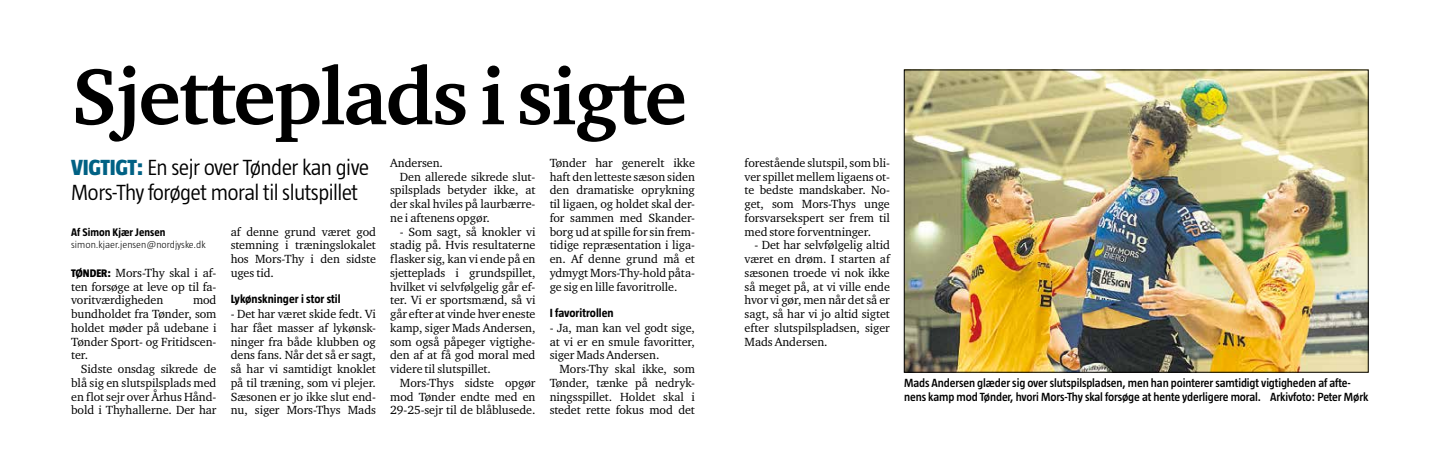
<style>
.page{position:relative;width:1439px;height:475px;background:#fff}
.page>*{position:absolute;margin:0;border:0;box-sizing:border-box;transform-origin:0 0}
.t1{font:700 81.12px "Charter ITC Std";letter-spacing:-.02em;color:#000}
.t2{font:300 22.5px/25px "Taz";letter-spacing:-.025em;color:#000}
.t3{font:12.12px/13.8px "Charter ITC Std";letter-spacing:-.005em;color:#000;text-align:justify}
.t4{font:600 12.12px/13.8px "Taz";letter-spacing:-.01em;color:#000}
.t5{font:700 12.12px "Taz";color:#000}
.t6{font:700 11.25px "Taz";color:#000}
.t7{font:300 10px "Taz";color:#000;scale:1.06 1}
.s1{font-weight:800;color:#006184}
.s2{font-family:"Taz";font-weight:800;font-size:11.25px}
</style>
<div class="page">
<img style="left:906px;top:72px;width:460px;height:298px">
<h1 class="t1" style="left:71px;top:46px;width:617px">Sjetteplads i sigte</h1>
<h2 class="t2" style="left:71px;top:154px;width:300px"><span class="s1">VIGTIGT:</span> En sejr over Tønder kan give<br>Mors-Thy forøget moral til slutspillet</h2>
<p class="t3" style="left:744px;top:156px;width:147px">forestående slutspil, som bli&shy;ver spillet mellem ligaens ot&shy;te bedste mandskaber. No&shy;get, som Mors-Thys unge forsvarsekspert ser frem til med store forventninger.</p>
<p class="t3" style="left:744px;top:238px;width:147px;text-indent:10px">- Det har selvfølgelig altid været en drøm. I starten af sæsonen troede vi nok ikke så meget på, at vi ville ende hvor vi gør, men når det så er sagt, så har vi jo altid sigtet efter slutspilspladsen, siger Mads Andersen.</p>
<p class="t3" style="left:550px;top:156px;width:147px">Tønder har generelt ikke haft den letteste sæson siden den dramatiske oprykning til ligaen, og holdet skal der&shy;for sammen med Skander&shy;borg ud at spille for sin frem&shy;tidige repræsentation i liga&shy;en. Af denne grund må et ydmygt Mors-Thy-hold påta&shy;ge sig en lille favoritrolle.</p>
<p class="t5" style="left:550px;top:306px;width:65px">I favoritrollen</p>
<p class="t3" style="left:550px;top:321px;width:147px">- Ja, man kan vel godt sige, at vi er en smule favoritter, siger Mads Andersen.</p>
<p class="t3" style="left:550px;top:362px;width:147px;text-indent:10px">Mors-Thy skal ikke, som Tønder, tænke på nedryk&shy;ningsspillet. Holdet skal i stedet rette fokus mod det</p>
<p class="t3" style="left:390px;top:156px;width:54px">Andersen.</p>
<p class="t3" style="left:400px;top:169px;width:137px">Den allerede sikrede slut-</p>
<p class="t3" style="left:390px;top:183px;width:147px">spilsplads betyder ikke, at</p>
<p class="t3" style="left:390px;top:197px;width:147px">der skal hviles på laurbærre-</p>
<p class="t3" style="left:390px;top:211px;width:101px">ne i aftenens opgør.</p>
<p class="t3" style="left:390px;top:224px;width:147px;text-indent:10px">- Som sagt, så knokler vi stadig på. Hvis resultaterne flasker sig, kan vi ende på en sjetteplads i grundspillet, hvilket vi selvfølgelig går ef&shy;ter. Vi er sportsmænd, så vi går efter at vinde hver eneste kamp, siger Mads Andersen, som også påpeger vigtighe&shy;den af at få god moral med videre til slutspillet.</p>
<p class="t3" style="left:390px;top:376px;width:147px;text-indent:10px">Mors-Thys sidste opgør mod Tønder endte med en 29-25-sejr til de blåblusede.</p>
<p class="t3" style="left:231px;top:224px;width:147px">af denne grund været god stemning i træningslokalet hos Mors-Thy i den sidste uges tid.</p>
<p class="t5" style="left:231px;top:292px;width:111px">Lykønskninger i stor stil</p>
<p class="t3" style="left:231px;top:307px;width:147px">- Det har været skide fedt. Vi har fået masser af lykønsk&shy;ninger fra både klubben og dens fans. Når det så er sagt, så har vi samtidigt knoklet på til træning, som vi plejer.<br>Sæsonen er jo ikke slut end&shy;nu, siger Mors-Thys Mads</p>
<p class="t6" style="left:71px;top:225px;width:96px">Af Simon Kjær Jensen</p>
<p class="t7" style="left:71px;top:238px;width:128px">simon.kjaer.jensen@nordjyske.dk</p>
<p class="t3" style="left:71px;top:266px;width:147px"><span class="s2">TØNDER:</span> Mors-Thy skal i af&shy;ten forsøge at leve op til fa&shy;voritværdigheden</p>
<p class="t3" style="left:71px;top:293px;width:147px;text-indent:122px">mod bundholdet fra Tønder, som holdet møder på udebane i Tønder Sport- og Fritidscen&shy;ter.</p>
<p class="t3" style="left:71px;top:362px;width:147px;text-indent:10px">Sidste onsdag sikrede de blå sig en slutspilsplads med en flot sejr over Århus Hånd&shy;bold i Thyhallerne. Der har</p>
<p class="t4" style="left:904px;top:376px;width:466px">Mads Andersen glæder sig over slutspilspladsen, men han pointerer samtidigt vigtigheden af afte&shy;nens kamp mod Tønder, hvori Mors-Thy skal forsøge at hente yderligere moral. Arkivfoto: Peter Mørk</p>
</div>
